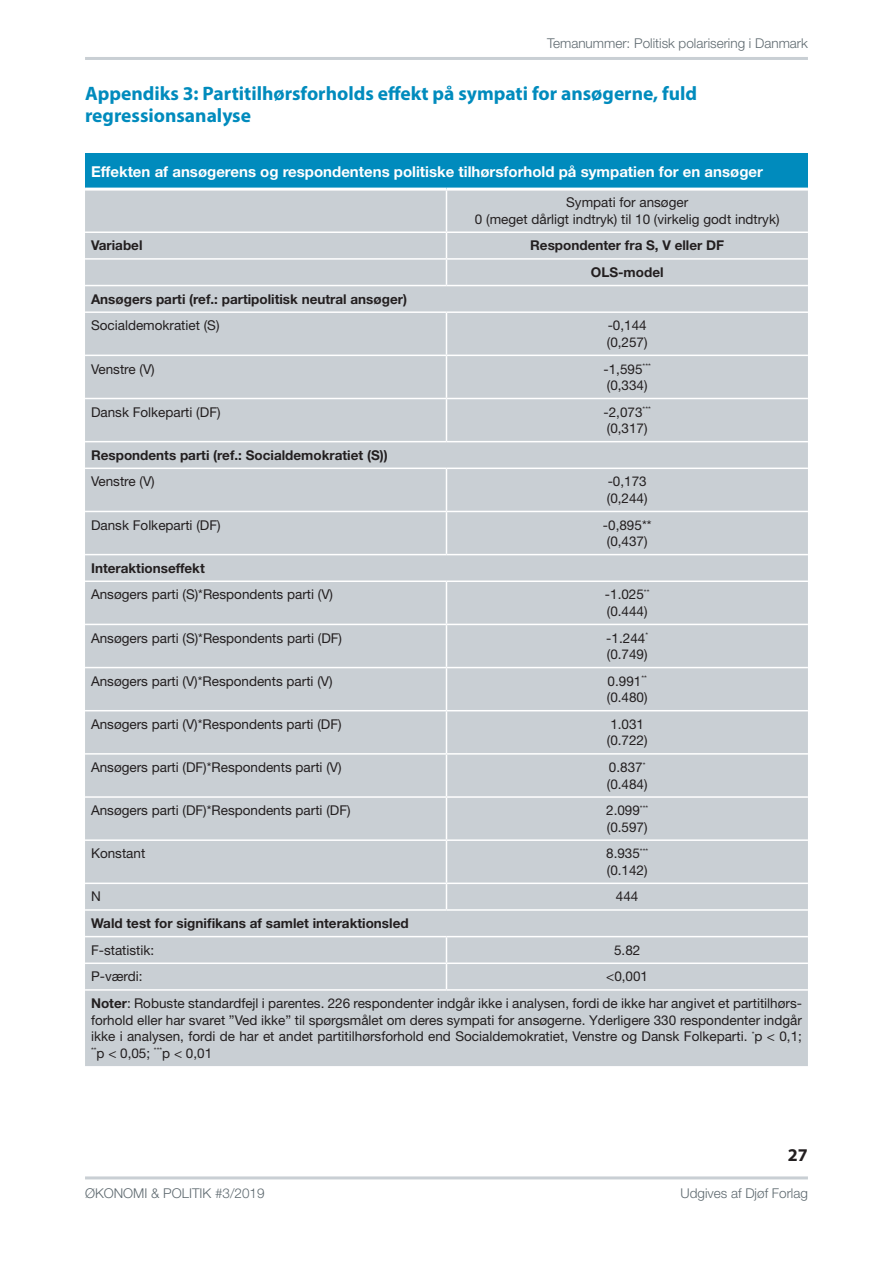
<style>
.page{position:relative;width:893px;height:1263px;background:#fff}
.page>*{position:absolute;margin:0;border:0;box-sizing:border-box;transform-origin:0 0}
.t1{font:700 19.5px/22.5px "Myriad Pro";color:#008bbd}
.t2{font:700 18px "Myriad Pro";color:#231f20}
.t3{font:700 15px "Helvetica Neue LT Std";color:#fff}
.t4{font:13.5px/16.5px "Helvetica Neue LT Std";color:#231f20}
.t5{font:700 13.5px/26.7px "Helvetica Neue LT Std";color:#231f20;text-align:center}
.t6{font:300 13.5px "Helvetica Neue LT Std";color:#5e696f}
.s1{font-weight:700}
</style>
<div class="page">
<hr style="left:85px;top:1176px;width:723px;height:3px;background:#c9cfd4">
<hr style="left:85px;top:57px;width:723px;height:3px;background:#c9cfd4">
<div style="left:85px;top:154px;width:723px;height:35px;background:#008bbd"></div>
<div style="left:85px;top:191px;width:723px;height:875px;background:#c9cfd4"></div>
<hr style="left:446px;top:191px;width:1px;height:40px;background:#fff">
<hr style="left:85px;top:231px;width:361px;height:2px;background:#fff">
<hr style="left:446px;top:231px;width:362px;height:2px;background:#fff">
<hr style="left:85px;top:258px;width:361px;height:2px;background:#fff">
<hr style="left:446px;top:258px;width:362px;height:2px;background:#fff">
<svg style="left:446px;top:233px;width:1px;height:52px"></svg>
<hr style="left:85px;top:285px;width:361px;height:1px;background:#fff">
<hr style="left:446px;top:285px;width:362px;height:1px;background:#fff">
<hr style="left:85px;top:311px;width:361px;height:2px;background:#fff">
<hr style="left:446px;top:311px;width:362px;height:2px;background:#fff">
<hr style="left:446px;top:313px;width:1px;height:42px;background:#fff">
<hr style="left:85px;top:355px;width:361px;height:1px;background:#fff">
<hr style="left:446px;top:355px;width:362px;height:1px;background:#fff">
<hr style="left:446px;top:356px;width:1px;height:42px;background:#fff">
<hr style="left:85px;top:398px;width:361px;height:1px;background:#fff">
<hr style="left:446px;top:398px;width:362px;height:1px;background:#fff">
<hr style="left:446px;top:399px;width:1px;height:42px;background:#fff">
<hr style="left:85px;top:441px;width:361px;height:1px;background:#fff">
<hr style="left:446px;top:441px;width:362px;height:1px;background:#fff">
<hr style="left:85px;top:468px;width:361px;height:1px;background:#fff">
<hr style="left:446px;top:468px;width:362px;height:1px;background:#fff">
<hr style="left:446px;top:469px;width:1px;height:42px;background:#fff">
<hr style="left:85px;top:511px;width:361px;height:1px;background:#fff">
<hr style="left:446px;top:511px;width:362px;height:1px;background:#fff">
<hr style="left:446px;top:512px;width:1px;height:42px;background:#fff">
<hr style="left:85px;top:554px;width:361px;height:1px;background:#fff">
<hr style="left:446px;top:554px;width:362px;height:1px;background:#fff">
<hr style="left:85px;top:580px;width:361px;height:2px;background:#fff">
<hr style="left:446px;top:580px;width:362px;height:2px;background:#fff">
<hr style="left:446px;top:582px;width:1px;height:42px;background:#fff">
<hr style="left:85px;top:624px;width:361px;height:1px;background:#fff">
<hr style="left:446px;top:624px;width:362px;height:1px;background:#fff">
<hr style="left:446px;top:625px;width:1px;height:42px;background:#fff">
<hr style="left:85px;top:667px;width:361px;height:1px;background:#fff">
<hr style="left:446px;top:667px;width:362px;height:1px;background:#fff">
<hr style="left:446px;top:668px;width:1px;height:42px;background:#fff">
<hr style="left:85px;top:710px;width:361px;height:1px;background:#fff">
<hr style="left:446px;top:710px;width:362px;height:1px;background:#fff">
<hr style="left:446px;top:711px;width:1px;height:42px;background:#fff">
<hr style="left:85px;top:753px;width:361px;height:2px;background:#fff">
<hr style="left:446px;top:753px;width:362px;height:2px;background:#fff">
<hr style="left:446px;top:755px;width:1px;height:41px;background:#fff">
<hr style="left:85px;top:796px;width:361px;height:2px;background:#fff">
<hr style="left:446px;top:796px;width:362px;height:2px;background:#fff">
<hr style="left:446px;top:798px;width:1px;height:41px;background:#fff">
<hr style="left:85px;top:839px;width:361px;height:2px;background:#fff">
<hr style="left:446px;top:839px;width:362px;height:2px;background:#fff">
<hr style="left:446px;top:841px;width:1px;height:41px;background:#fff">
<hr style="left:85px;top:882px;width:361px;height:2px;background:#fff">
<hr style="left:446px;top:882px;width:362px;height:2px;background:#fff">
<svg style="left:446px;top:884px;width:1px;height:25px"></svg>
<hr style="left:85px;top:909px;width:361px;height:2px;background:#fff">
<hr style="left:446px;top:909px;width:362px;height:2px;background:#fff">
<hr style="left:85px;top:936px;width:361px;height:1px;background:#fff">
<hr style="left:446px;top:936px;width:362px;height:1px;background:#fff">
<hr style="left:85px;top:962px;width:361px;height:2px;background:#fff">
<hr style="left:446px;top:962px;width:362px;height:2px;background:#fff">
<svg style="left:446px;top:937px;width:1px;height:52px"></svg>
<hr style="left:85px;top:989px;width:361px;height:2px;background:#fff">
<hr style="left:446px;top:989px;width:362px;height:2px;background:#fff">
<hr style="left:85px;top:188px;width:361px;height:3px;background:#fff">
<hr style="left:446px;top:188px;width:362px;height:3px;background:#fff">
<p class="t6" style="left:547px;top:35px;width:262px">Temanummer: Politisk polarisering i Danmark</p>
<h1 class="t1" style="left:85px;top:81px;width:614px">Appendiks 3: Partitilhørsforholds effekt på sympati for ansøgerne, fuld regressionsanalyse</h1>
<p class="t3" style="left:91px;top:162px;width:673px">Effekten af ansøgerens og respondentens politiske tilhørsforhold på sympatien for en ansøger</p>
<p class="t4" style="left:475px;top:194px;width:306px;text-align:center">Sympati for ansøger<br>0 (meget dårligt indtryk) til 10 (virkelig godt indtryk)</p>
<p class="t5" style="left:91px;top:232px;width:53px">Variabel</p>
<p class="t5" style="left:530px;top:232px;width:196px">Respondenter fra S, V eller DF<br>OLS-model</p>
<p class="t5" style="left:91px;top:285px;width:317px">Ansøgers parti (ref.: partipolitisk neutral ansøger)</p>
<p class="t4" style="left:91px;top:317px;width:130px">Socialdemokratiet (S)</p>
<p class="t4" style="left:607px;top:317px;width:42px">-0,144 (0,257)</p>
<p class="t4" style="left:91px;top:360px;width:65px">Venstre (V)</p>
<p class="t4" style="left:604px;top:360px;width:49px">-1,595<sup>*** </sup>(0,334)</p>
<p class="t4" style="left:91px;top:403px;width:131px">Dansk Folkeparti (DF)</p>
<p class="t4" style="left:603px;top:403px;width:49px">-2,073<sup>*** </sup>(0,317)</p>
<p class="t5" style="left:91px;top:441px;width:298px">Respondents parti (ref.: Socialdemokratiet (S))</p>
<p class="t4" style="left:91px;top:473px;width:65px">Venstre (V)</p>
<p class="t4" style="left:607px;top:473px;width:42px">-0,173 (0,244)</p>
<p class="t4" style="left:91px;top:516px;width:131px">Dansk Folkeparti (DF)</p>
<p class="t4" style="left:603px;top:516px;width:50px">-0,895** (0,437)</p>
<p class="t5" style="left:91px;top:554px;width:115px">Interaktionseffekt</p>
<p class="t4" style="left:91px;top:586px;width:244px">Ansøgers parti (S)*Respondents parti (V)</p>
<p class="t4" style="left:605px;top:586px;width:46px">-1.025<sup>** </sup>(0.444)</p>
<p class="t4" style="left:91px;top:629px;width:253px">Ansøgers parti (S)*Respondents parti (DF)</p>
<p class="t4" style="left:606px;top:629px;width:43px">-1.244<sup>* </sup>(0.749)</p>
<p class="t4" style="left:91px;top:672px;width:243px">Ansøgers parti (V)*Respondents parti (V)</p>
<p class="t4" style="left:607px;top:672px;width:42px">0.991<sup>** </sup>(0.480)</p>
<p class="t4" style="left:91px;top:716px;width:252px">Ansøgers parti (V)*Respondents parti (DF)</p>
<p class="t4" style="left:607px;top:716px;width:42px">1.031 (0.722)</p>
<p class="t4" style="left:91px;top:759px;width:252px">Ansøgers parti (DF)*Respondents parti (V)</p>
<p class="t4" style="left:607px;top:759px;width:42px">0.837<sup>* </sup>(0.484)</p>
<p class="t4" style="left:91px;top:802px;width:261px">Ansøgers parti (DF)*Respondents parti (DF)</p>
<p class="t4" style="left:606px;top:802px;width:44px">2.099<sup>*** </sup>(0.597)</p>
<p class="t4" style="left:91px;top:845px;width:56px">Konstant</p>
<p class="t4" style="left:606px;top:845px;width:44px">8.935<sup>*** </sup>(0.142)</p>
<p class="t4" style="left:91px;top:888px;width:11px">N</p>
<p class="t4" style="left:616px;top:888px;width:24px">444</p>
<p class="t5" style="left:91px;top:910px;width:319px">Wald test for signifikans af samlet interaktionsled</p>
<p class="t4" style="left:91px;top:941px;width:65px">F-statistik:</p>
<p class="t4" style="left:614px;top:941px;width:28px">5.82</p>
<p class="t4" style="left:91px;top:968px;width:53px">P-værdi:</p>
<p class="t4" style="left:91px;top:963px;width:712px;line-height:26.7px;text-indent:515px">&lt;0,001<br><span class="s1">Noter</span>: Robuste standardfejl i parentes. 226 respondenter indgår ikke i analysen, fordi de ikke har angivet et partitilhørs-</p>
<p class="t4" style="left:91px;top:1011px;width:712px;text-align:justify">forhold eller har svaret ”Ved ikke” til spørgsmålet om deres sympati for ansøgerne. Yderligere 330 respondenter indgår ikke i analysen, fordi de har et andet partitilhørsforhold end Socialdemokratiet, Venstre og Dansk Folkeparti. <sup>*</sup>p &lt; 0,1; <sup>**</sup>p &lt; 0,05; <sup>***</sup>p &lt; 0,01</p>
<h2 class="t2" style="left:788px;top:1143px;width:21px">27</h2>
<p class="t6" style="left:85px;top:1185px;width:181px">ØKONOMI &amp; POLITIK #3/2019</p>
<p class="t6" style="left:681px;top:1185px;width:129px">Udgives af Djøf Forlag</p>
</div>
